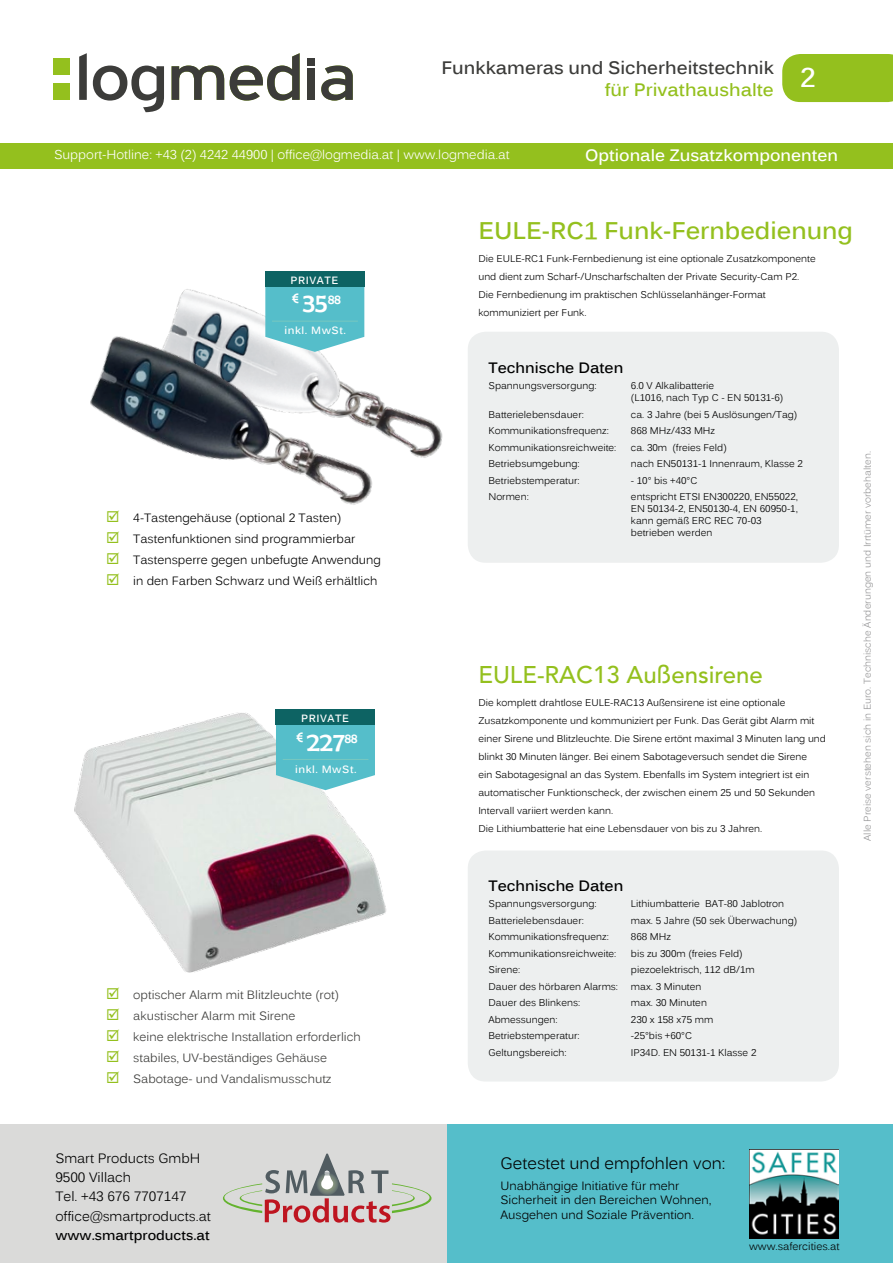
<style>
.page{position:relative;width:893px;height:1263px;background:#fff}
.page>*{position:absolute;margin:0;border:0;box-sizing:border-box;transform-origin:0 0}
.t1{font:27px "Berlin Sans FB";color:#fff}
.t2{font:700 24px "Kalinga";color:#94c01e}
.t3{font:500 24px "Avenir LT";color:#94c01e}
.t4{font:700 18px/21.6px "Kalinga";color:#3c3c3a}
.t5{font:700 16.5px "Kalinga";color:#fff}
.t6{font:16.5px "Kalinga";color:#000}
.t7{font:700 15px "Kalinga";color:#000}
.t8{font:13.5px/19.2px "Kalinga";color:#000}
.t9{font:700 13.5px "Kalinga";color:#000}
.t10{font:12.75px "Kalinga";color:#fff}
.t11{font:12px/21px "Kalinga";color:#000}
.t12{font:12px/21px "Kalinga";color:#3c3c3a}
.t13{font:700 10.5px "Kalinga";letter-spacing:.05em;color:#fff}
.t14{font:10.5px "Kalinga";color:#000}
.t15{font:9.75px/18px "Kalinga";color:#000}
.t16{font:9.75px "Kalinga";color:#989899}
.s1{color:#94c01e}
</style>
<div class="page">
<div style="left:0;top:143px;width:893px;height:26px;background:#94c01e"></div>
<div style="left:53px;top:58px;width:17px;height:17px;background:#94c01e"></div>
<svg style="left:79px;top:53px;width:8px;height:47px"></svg>
<svg style="left:93px;top:66px;width:71px;height:46px"></svg>
<svg style="left:172px;top:66px;width:52px;height:34px"></svg>
<svg style="left:230px;top:53px;width:70px;height:48px"></svg>
<div style="left:308px;top:69px;width:7px;height:31px;background:#3c3c3a"></div>
<svg style="left:321px;top:66px;width:32px;height:35px"></svg>
<div style="left:53px;top:83px;width:17px;height:17px;background:#94c01e"></div>
<div style="left:308px;top:58px;width:7px;height:8px;background:#3c3c3a"></div>
<div style="left:782px;top:54px;width:111px;height:48px;background:#94c01e"></div>
<div style="left:446px;top:1125px;width:447px;height:138px;background:#55beca"></div>
<img style="left:750px;top:1149px;width:89px;height:89px">
<div style="left:0;top:1125px;width:446px;height:138px;background:#dadad9"></div>
<svg style="left:223px;top:1153px;width:208px;height:69px"></svg>
<div style="left:468px;top:850px;width:371px;height:231px;background:#edefef;border-radius:18px"></div>
<img style="left:74px;top:709px;width:312px;height:264px">
<svg style="left:276px;top:725px;width:99px;height:65px;background:#67c4ce"></svg>
<div style="left:276px;top:709px;width:99px;height:16px;background:#0d6363"></div>
<hr style="left:283px;top:759px;width:85px;height:1px;background:#e5e9a2">
<img style="left:364px;top:271px;width:79px;height:187px">
<img style="left:90px;top:285px;width:299px;height:220px">
<div style="left:468px;top:332px;width:371px;height:231px;background:#edefef;border-radius:18px"></div>
<svg style="left:265px;top:287px;width:99px;height:65px;background:#68c5cf"></svg>
<div style="left:265px;top:271px;width:99px;height:16px;background:#0d6363"></div>
<hr style="left:272px;top:321px;width:86px;height:1px;background:#e5e9a2">
<h3 class="t4" style="left:605px;top:59px;width:212px;text-indent:-163px">Funkkameras und Sicherheitstechnik<br><span class="s1">für Privathaushalte</span> <sup>2</sup></h3>
<h3 class="t10" style="left:54px;top:147px;width:457px">Support-Hotline: +43 (2) 4242 44900 | office@logmedia.at | www.logmedia.at</h3>
<h3 class="t5" style="left:585px;top:144px;width:254px">Optionale Zusatzkomponenten</h3>
<p class="t13" style="left:291px;top:273px;width:49px">PRIVATE</p>
<h1 class="t1" style="left:292px;top:288px;width:50px"><sup>€</sup> 35<sup>88</sup></h1>
<p class="t13" style="left:284px;top:324px;width:63px">inkl. MwSt.</p>
<p class="t11" style="left:133px;top:509px;width:249px">4-Tastengehäuse (optional 2 Tasten)<br>Tastenfunktionen sind programmierbar Tastensperre gegen unbefugte Anwendung in den Farben Schwarz und Weiß erhältlich</p>
<p class="t13" style="left:301px;top:711px;width:49px">PRIVATE</p>
<h1 class="t1" style="left:296px;top:726px;width:63px"><sup>€</sup> 227<sup>88</sup></h1>
<p class="t13" style="left:295px;top:762px;width:63px">inkl. MwSt.</p>
<p class="t12" style="left:133px;top:985px;width:229px">optischer Alarm mit Blitzleuchte (rot) akustischer Alarm mit Sirene<br>keine elektrische Installation erforderlich stabiles, UV-beständiges Gehäuse Sabotage- und Vandalismusschutz</p>
<h2 class="t2" style="left:478px;top:215px;width:376px">EULE-RC1 Funk-Fernbedienung</h2>
<p class="t15" style="left:478px;top:250px;width:339px">Die EULE-RC1 Funk-Fernbedienung ist eine optionale Zusatzkomponente und dient zum Scharf-/Unscharfschalten der Private Security-Cam P2.<br>Die Fernbedienung im praktischen Schlüsselanhänger-Format kommuniziert per Funk.</p>
<h3 class="t7" style="left:488px;top:358px;width:136px">Technische Daten</h3>
<p class="t15" style="left:488px;top:378px;width:110px">Spannungsversorgung:</p>
<p class="t15" style="left:631px;top:381px;width:154px;line-height:12px">6.0 V Alkalibatterie<br>(L1016, nach Typ C - EN 50131-6)</p>
<p class="t15" style="left:488px;top:406px;width:97px">Batterielebensdauer:</p>
<p class="t15" style="left:631px;top:406px;width:168px">ca. 3 Jahre (bei 5 Auslösungen/Tag)</p>
<p class="t15" style="left:488px;top:423px;width:122px">Kommunikationsfrequenz:</p>
<p class="t15" style="left:631px;top:423px;width:86px">868 MHz/433 MHz</p>
<p class="t15" style="left:488px;top:439px;width:129px">Kommunikationsreichweite:</p>
<p class="t15" style="left:631px;top:439px;width:97px">ca. 30m (freies Feld)</p>
<p class="t15" style="left:488px;top:456px;width:93px">Betriebsumgebung:</p>
<p class="t15" style="left:631px;top:456px;width:174px">nach EN50131-1 Innenraum, Klasse 2</p>
<p class="t15" style="left:488px;top:472px;width:93px">Betriebstemperatur:</p>
<p class="t15" style="left:631px;top:472px;width:68px">- 10° bis +40°C</p>
<p class="t15" style="left:488px;top:489px;width:42px">Normen:</p>
<p class="t15" style="left:631px;top:492px;width:168px;line-height:12px">entspricht ETSI EN300220, EN55022,<br>EN 50134-2, EN50130-4, EN 60950-1, kann gemäß ERC REC 70-03 betrieben werden</p>
<h2 class="t3" style="left:478px;top:660px;width:286px">EULE-RAC13 Außensirene</h2>
<p class="t15" style="left:478px;top:695px;width:349px">Die komplett drahtlose EULE-RAC13 Außensirene ist eine optionale Zusatzkomponente und kommuniziert per Funk. Das Gerät gibt Alarm mit einer Sirene und Blitzleuchte. Die Sirene ertönt maximal 3 Minuten lang und blinkt 30 Minuten länger. Bei einem Sabotageversuch sendet die Sirene<br>ein Sabotagesignal an das System. Ebenfalls im System integriert ist ein automatischer Funktionscheck, der zwischen einem 25 und 50 Sekunden Intervall variiert werden kann.<br>Die Lithiumbatterie hat eine Lebensdauer von bis zu 3 Jahren.</p>
<h3 class="t7" style="left:488px;top:876px;width:136px">Technische Daten</h3>
<p class="t15" style="left:488px;top:896px;width:110px">Spannungsversorgung:</p>
<p class="t15" style="left:631px;top:896px;width:155px">Lithiumbatterie BAT-80 Jablotron</p>
<p class="t15" style="left:488px;top:912px;width:97px">Batterielebensdauer:</p>
<p class="t15" style="left:631px;top:912px;width:168px">max. 5 Jahre (50 sek Überwachung)</p>
<p class="t15" style="left:488px;top:929px;width:122px">Kommunikationsfrequenz:</p>
<p class="t15" style="left:631px;top:929px;width:42px">868 MHz</p>
<p class="t15" style="left:488px;top:945px;width:129px">Kommunikationsreichweite:</p>
<p class="t15" style="left:631px;top:945px;width:113px">bis zu 300m (freies Feld)</p>
<p class="t15" style="left:488px;top:962px;width:33px">Sirene:</p>
<p class="t15" style="left:631px;top:962px;width:125px">piezoelektrisch, 112 dB/1m</p>
<p class="t15" style="left:488px;top:978px;width:131px">Dauer des hörbaren Alarms:</p>
<p class="t15" style="left:631px;top:978px;width:72px">max. 3 Minuten</p>
<p class="t15" style="left:488px;top:995px;width:93px">Dauer des Blinkens:</p>
<p class="t15" style="left:631px;top:995px;width:78px">max. 30 Minuten</p>
<p class="t15" style="left:488px;top:1011px;width:71px">Abmessungen:</p>
<p class="t15" style="left:631px;top:1011px;width:84px">230 x 158 x75 mm</p>
<p class="t15" style="left:488px;top:1028px;width:93px">Betriebstemperatur:</p>
<p class="t15" style="left:631px;top:1028px;width:63px">-25°bis +60°C</p>
<p class="t15" style="left:488px;top:1044px;width:80px">Geltungsbereich:</p>
<p class="t15" style="left:631px;top:1044px;width:127px">IP34D. EN 50131-1 Klasse 2</p>
<p class="t16" style="left:861px;top:841px;width:391px;rotate:-90deg">Alle Preise verstehen sich in Euro. Technische Änderungen und Irrtümer vorbehalten.</p>
<h3 class="t8" style="left:55px;top:1150px;width:157px">Smart Products GmbH<br>9500 Villach<br>Tel. +43 676 7707147 office@smartproducts.at</h3>
<h3 class="t9" style="left:55px;top:1226px;width:156px">www.smartproducts.at</h3>
<h3 class="t6" style="left:500px;top:1152px;width:226px">Getestet und empfohlen von:</h3>
<p class="t11" style="left:500px;top:1179px;width:212px;line-height:14.4px">Unabhängige Initiative für mehr<br>Sicherheit in den Bereichen Wohnen,<br>Ausgehen und Soziale Prävention.</p>
<p class="t14" style="left:749px;top:1239px;width:92px">www.safercities.at</p>
</div>
